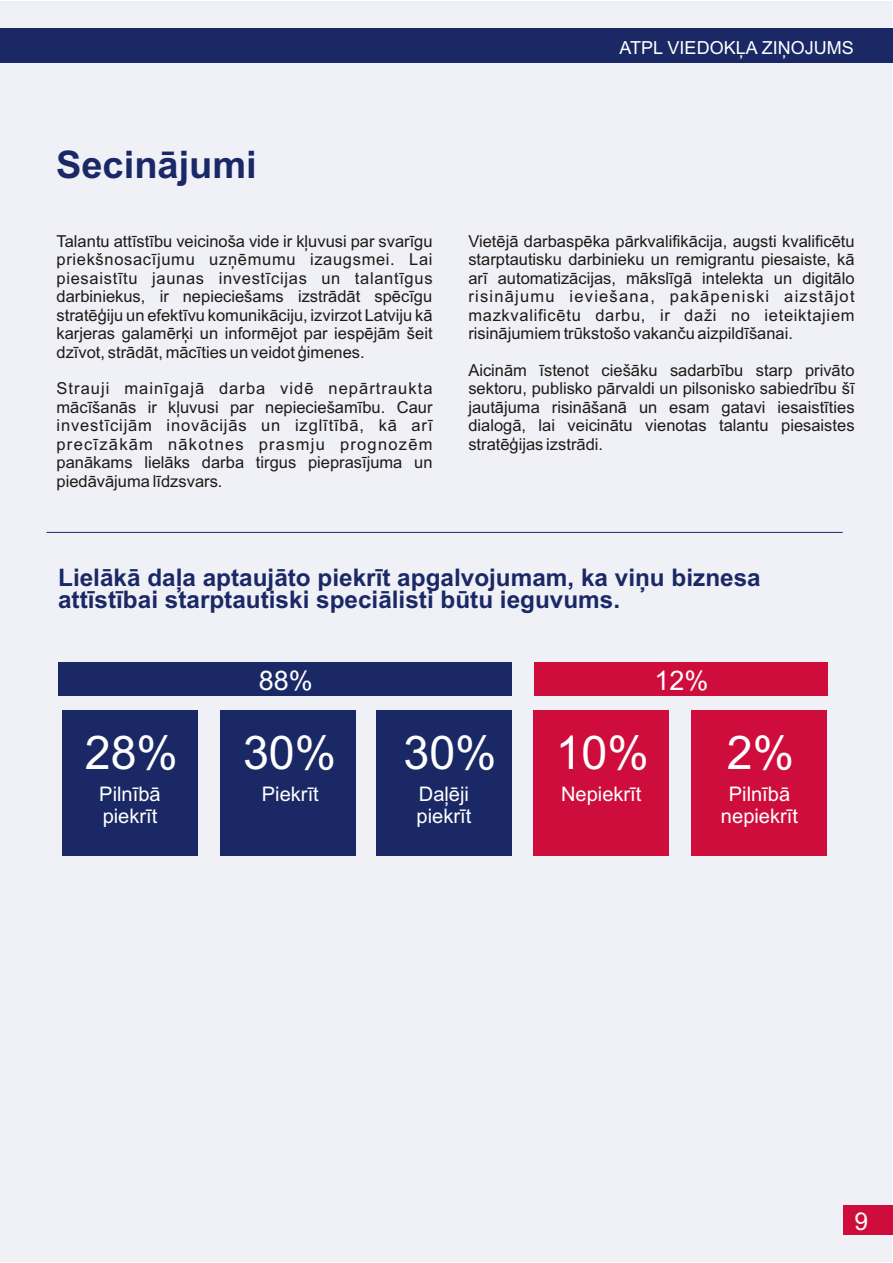
<style>
.page{position:relative;width:893px;height:1263px;background:#fff}
.page>*{position:absolute;margin:0;border:0;box-sizing:border-box;transform-origin:0 0}
.t1{font:46.5px "Arial";color:#fff}
.t2{font:700 37.95px "Arial";color:#1a2966}
.t3{font:27px "Arial";color:#fff}
.t4{font:24.6px "Arial";color:#fff}
.t5{font:700 24.3px/22.4px "Arial";color:#1a2966}
.t6{font:20.1px/21.9px "Arial";color:#fff}
.t7{font:18px "Arial";color:#fff}
.t8{font:16.5px/18.5px "Arial";color:#1f1a17;text-align:justify}
</style>
<div class="page">
<div style="left:0;top:1px;width:892px;height:1260px;background:#f0f0f7"></div>
<div style="left:0;top:28px;width:893px;height:34px;background:#1a2966"></div>
<div style="left:843px;top:1205px;width:50px;height:29px;background:#cf0d3d"></div>
<div style="left:62px;top:710px;width:136px;height:145px;background:#1a2966"></div>
<div style="left:220px;top:710px;width:136px;height:145px;background:#1a2966"></div>
<div style="left:376px;top:710px;width:136px;height:145px;background:#1a2966"></div>
<div style="left:533px;top:710px;width:136px;height:145px;background:#cf0d3d"></div>
<div style="left:691px;top:710px;width:136px;height:145px;background:#cf0d3d"></div>
<div style="left:58px;top:662px;width:454px;height:33px;background:#1a2966"></div>
<div style="left:534px;top:662px;width:293px;height:33px;background:#cf0d3d"></div>
<hr style="left:46px;top:532px;width:797px;height:1px;background:#1a2966">
<p class="t7" style="left:620px;top:41px;width:236px">ATPL VIEDOKÏA ZIÒOJUMS</p>
<h2 class="t2" style="left:56px;top:150px;width:202px">Secinâjumi</h2>
<p class="t8" style="left:57px;top:233px;width:378px">Talantu attîstîbu veicinoða vide ir kïuvusi par svarîgu priekðnosacîjumu uzòçmumu izaugsmei. Lai piesaistîtu jaunas investîcijas un talantîgus darbiniekus, ir nepiecieðams izstrâdât spçcîgu stratçìiju un efektîvu komunikâciju, izvirzot Latviju kâ karjeras galamçríi un informçjot par iespçjâm ðeit dzîvot, strâdât, mâcîties un veidot ìimenes.</p>
<p class="t8" style="left:57px;top:381px;width:378px">Strauji mainîgajâ darba vidç nepârtraukta mâcîðanâs ir kïuvusi par nepiecieðamîbu. Caur investîcijâm inovâcijâs un izglîtîbâ, kâ arî precîzâkâm nâkotnes prasmju prognozçm panâkams lielâks darba tirgus pieprasîjuma un piedâvâjuma lîdzsvars.</p>
<p class="t8" style="left:468px;top:233px;width:388px">Vietçjâ darbaspçka pârkvalifikâcija, augsti kvalificçtu starptautisku darbinieku un remigrantu piesaiste, kâ arî automatizâcijas, mâkslîgâ intelekta un digitâlo risinâjumu ievieðana, pakâpeniski aizstâjot mazkvalificçtu darbu, ir daþi no ieteiktajiem risinâjumiem trûkstoðo vakanèu aizpildîðanai.</p>
<p class="t8" style="left:468px;top:362px;width:388px">Aicinâm îstenot cieðâku sadarbîbu starp privâto sektoru, publisko pârvaldi un pilsonisko sabiedrîbu ðî jautâjuma risinâðanâ un esam gatavi iesaistîties dialogâ, lai veicinâtu vienotas talantu piesaistes stratçìijas izstrâdi.</p>
<h3 class="t5" style="left:58px;top:568px;width:704px">Lielâkâ daïa aptaujâto piekrît apgalvojumam, ka viòu biznesa attîstîbai starptautiski speciâlisti bûtu ieguvums.</h3>
<h3 class="t3" style="left:259px;top:671px;width:56px">88%</h3>
<h3 class="t3" style="left:654px;top:671px;width:56px">12%</h3>
<h1 class="t1" style="left:85px;top:735px;width:95px">28%</h1>
<h1 class="t1" style="left:243px;top:735px;width:95px">30%</h1>
<h1 class="t1" style="left:403px;top:735px;width:95px">30%</h1>
<h1 class="t1" style="left:556px;top:735px;width:95px">10%</h1>
<h1 class="t1" style="left:727px;top:735px;width:69px">2%</h1>
<p class="t6" style="left:99px;top:785px;width:63px">Pilnîbâ piekrît</p>
<p class="t6" style="left:262px;top:785px;width:58px">Piekrît</p>
<p class="t6" style="left:417px;top:785px;width:56px">Daïçji piekrît</p>
<p class="t6" style="left:561px;top:785px;width:82px">Nepiekrît</p>
<p class="t6" style="left:721px;top:785px;width:79px;text-align:center">Pilnîbâ nepiekrît</p>
<h3 class="t4" style="left:855px;top:1212px;width:15px">9</h3>
</div>
